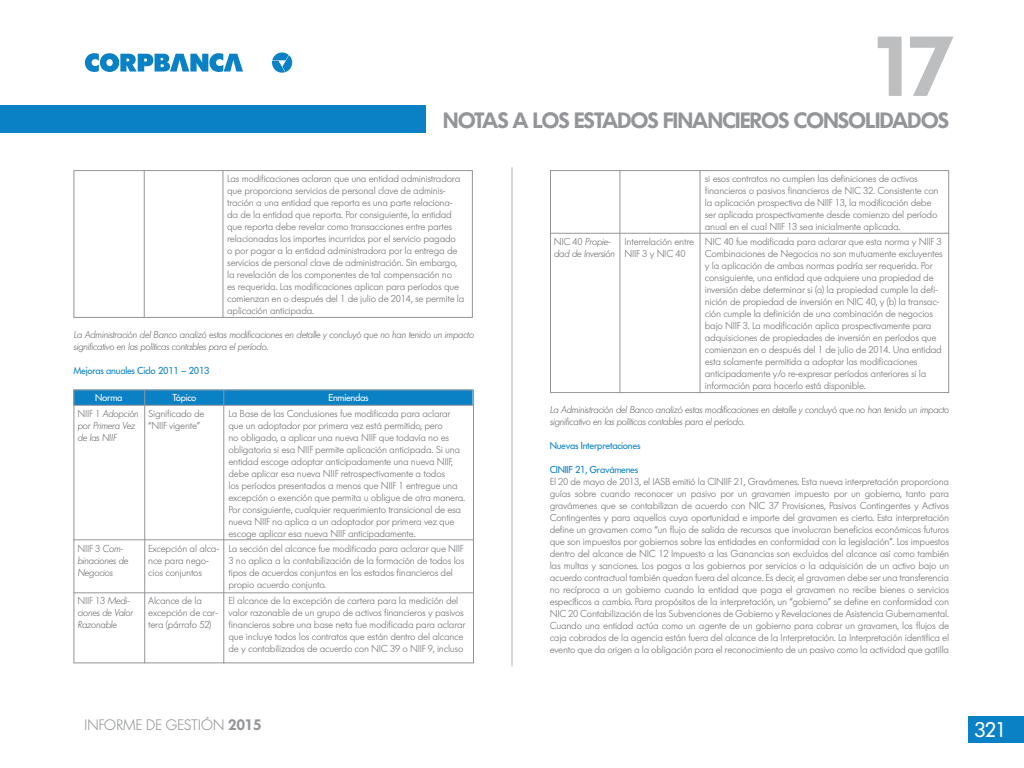
<style>
.page{position:relative;width:1024px;height:768px;background:#fff}
.page>*{position:absolute;margin:0;border:0;box-sizing:border-box;transform-origin:0 0}
.t1{font:600 84px "Futura BQ";color:#bcbec0}
.t2{font:600 22px "Futura BQ";letter-spacing:-.05em;color:#939598}
.t3{font:21px "Futura BQ";color:#fff}
.t4{font:300 15px "Futura BQ";letter-spacing:-.025em;color:#939598}
.t5{font:300 10px/12px "Futura BQ";letter-spacing:-.025em;color:#6d6e71}
.t6{font:italic 300 10px/12px "Futura BQ";letter-spacing:-.025em;color:#6d6e71}
.t7{font:10px "Futura BQ";letter-spacing:-.025em;color:#0a81c5}
.t8{font:10px "Futura BQ";letter-spacing:-.025em;color:#fff}
.s1{font-style:normal}
.s2{font-weight:600}
</style>
<div class="page">
<svg style="left:272px;top:52px;width:20px;height:21px"></svg>
<svg style="left:85px;top:53px;width:158px;height:19px"></svg>
<div style="left:0;top:105px;width:426px;height:27px;background:#0a81c5"></div>
<div style="left:968px;top:716px;width:56px;height:26px;background:#0a81c5"></div>
<hr style="left:511px;top:167px;width:1px;height:499px;background:#b1b4b6">
<svg style="left:75px;top:391px;width:397px;height:14px;background:#0c81c4"></svg>
<div style="left:73px;top:170px;width:400px;height:148px;border:1px solid #939598"></div>
<hr style="left:144px;top:170px;width:1px;height:148px;background:#939598">
<hr style="left:223px;top:170px;width:1px;height:148px;background:#939598">
<div style="left:73px;top:389px;width:401px;height:274px;border:1px solid #939598"></div>
<hr style="left:144px;top:390px;width:1px;height:273px;background:#939598">
<hr style="left:73px;top:405px;width:401px;height:1px;background:#939598">
<hr style="left:73px;top:593px;width:401px;height:1px;background:#939598">
<hr style="left:224px;top:390px;width:1px;height:273px;background:#939598">
<hr style="left:73px;top:540px;width:401px;height:1px;background:#939598">
<div style="left:550px;top:170px;width:399px;height:223px;border:1px solid #939598"></div>
<hr style="left:620px;top:171px;width:1px;height:222px;background:#939598">
<hr style="left:700px;top:171px;width:1px;height:222px;background:#939598">
<hr style="left:550px;top:233px;width:399px;height:1px;background:#939598">
<h1 class="t1" style="left:870px;top:12px;width:87px">17</h1>
<h2 class="t2" style="left:443px;top:106px;width:508px">NOTAS A LOS ESTADOS FINANCIEROS CONSOLIDADOS</h2>
<p class="t5" style="left:227px;top:172px;width:239px">Las modificaciones aclaran que una entidad administradora que proporciona servicios de personal clave de adminis&shy;tración a una entidad que reporta es una parte relaciona&shy;da de la entidad que reporta. Por consiguiente, la entidad que reporta debe revelar como transacciones entre partes relacionadas los importes incurridos por el servicio pagado<br>o por pagar a la entidad administradora por la entrega de servicios de personal clave de administración. Sin embargo, la revelación de los componentes de tal compensación no<br>es requerida. Las modificaciones aplican para períodos que comienzan en o después del 1 de julio de 2014, se permite la aplicación anticipada.</p>
<p class="t6" style="left:73px;top:328px;width:402px">La Administración del Banco analizó estas modificaciones en detalle y concluyó que no han tenido un impacto significativo en las políticas contables para el período.</p>
<p class="t7" style="left:73px;top:364px;width:138px">Mejoras anuales Ciclo 2011 – 2013</p>
<p class="t8" style="left:95px;top:391px;width:29px">Norma</p>
<p class="t8" style="left:172px;top:391px;width:26px">Tópico</p>
<p class="t8" style="left:328px;top:391px;width:42px">Enmiendas</p>
<p class="t6" style="left:77px;top:407px;width:63px"><span class="s1">NIIF 1</span> Adopción por Primera Vez de las NIIF</p>
<p class="t5" style="left:148px;top:407px;width:58px">Significado de “NIIF vigente”</p>
<p class="t5" style="left:229px;top:407px;width:238px">La Base de las Conclusiones fue modificada para aclarar que un adoptador por primera vez está permitido, pero<br>no obligado, a aplicar una nueva NIIF que todavía no es obligatoria si esa NIIF permite aplicación anticipada. Si una entidad escoge adoptar anticipadamente una nueva NIIF, debe aplicar esa nueva NIIF retrospectivamente a todos<br>los períodos presentados a menos que NIIF 1 entregue una excepción o exención que permita u obligue de otra manera.<br>Por consiguiente, cualquier requerimiento transicional de esa nueva NIIF no aplica a un adoptador por primera vez que escoge aplicar esa nueva NIIF anticipadamente.</p>
<p class="t6" style="left:77px;top:543px;width:52px"><span class="s1">NIIF 3</span> Com&shy;binaciones de<br>Negocios</p>
<p class="t5" style="left:148px;top:543px;width:72px">Excepción al alca&shy;nce para nego&shy;cios conjuntos</p>
<p class="t5" style="left:229px;top:543px;width:237px">La sección del alcance fue modificada para aclarar que NIIF 3 no aplica a la contabilización de la formación de todos los tipos de acuerdos conjuntos en los estados financieros del propio acuerdo conjunto.</p>
<p class="t6" style="left:77px;top:594px;width:57px"><span class="s1">NIIF 13</span> Medi&shy;ciones de Valor<br>Razonable</p>
<p class="t5" style="left:148px;top:594px;width:71px">Alcance de la excepción de car&shy;tera (párrafo 52)</p>
<p class="t5" style="left:229px;top:594px;width:238px">El alcance de la excepción de cartera para la medición del valor razonable de un grupo de activos financieros y pasivos financieros sobre una base neta fue modificada para aclarar que incluye todos los contratos que están dentro del alcance de y contabilizados de acuerdo con NIC 39 o NIIF 9, incluso</p>
<p class="t5" style="left:705px;top:172px;width:235px">si esos contratos no cumplen las definiciones de activos financieros o pasivos financieros de NIC 32. Consistente con la aplicación prospectiva de NIIF 13, la modificación debe ser aplicada prospectivamente desde comienzo del período anual en el cual NIIF 13 sea inicialmente aplicada.</p>
<p class="t6" style="left:554px;top:236px;width:62px"><span class="s1">NIC 40</span> Propie&shy;dad de Inversión</p>
<p class="t5" style="left:625px;top:236px;width:71px">Interrelación entre<br>NIIF 3 y NIC 40</p>
<p class="t5" style="left:705px;top:236px;width:240px">NIC 40 fue modificada para aclarar que esta norma y NIIF 3<br>Combinaciones de Negocios no son mutuamente excluyentes y la aplicación de ambas normas podría ser requerida. Por consiguiente, una entidad que adquiere una propiedad de inversión debe determinar si (a) la propiedad cumple la defi&shy;nición de propiedad de inversión en NIC 40, y (b) la transac&shy;ción cumple la definición de una combinación de negocios bajo NIIF 3. La modificación aplica prospectivamente para adquisiciones de propiedades de inversión en períodos que comienzan en o después del 1 de julio de 2014. Una entidad esta solamente permitida a adoptar las modificaciones anticipadamente y/o re-expresar períodos anteriores si la información para hacerlo está disponible.</p>
<p class="t6" style="left:550px;top:404px;width:401px">La Administración del Banco analizó estas modificaciones en detalle y concluyó que no han tenido un impacto significativo en las políticas contables para el período.</p>
<p class="t7" style="left:550px;top:439px;width:92px">Nuevas Interpretaciones</p>
<p class="t7" style="left:550px;top:463px;width:90px">CINIIF 21, Gravámenes</p>
<p class="t5" style="left:550px;top:476px;width:401px;text-align:justify">El 20 de mayo de 2013, el IASB emitió la CINIIF 21, Gravámenes. Esta nueva interpretación proporciona guías sobre cuando reconocer un pasivo por un gravamen impuesto por un gobierno, tanto para gravámenes que se contabilizan de acuerdo con NIC 37 Provisiones, Pasivos Contingentes y Activos Contingentes y para aquellos cuya oportunidad e importe del gravamen es cierto. Esta interpretación define un gravamen como “un flujo de salida de recursos que involucran beneficios económicos futuros que son impuestos por gobiernos sobre las entidades en conformidad con la legislación”. Los impuestos dentro del alcance de NIC 12 Impuesto a las Ganancias son excluidos del alcance así como también las multas y sanciones. Los pagos a los gobiernos por servicios o la adquisición de un activo bajo un acuerdo contractual también quedan fuera del alcance. Es decir, el gravamen debe ser una transferencia no recíproca a un gobierno cuando la entidad que paga el gravamen no recibe bienes o servicios específicos a cambio. Para propósitos de la interpretación, un “gobierno” se define en conformidad con NIC 20 Contabilización de las Subvenciones de Gobierno y Revelaciones de Asistencia Gubernamental.<br>Cuando una entidad actúa como un agente de un gobierno para cobrar un gravamen, los flujos de caja cobrados de la agencia están fuera del alcance de la Interpretación. La Interpretación identifica el evento que da origen a la obligación para el reconocimiento de un pasivo como la actividad que gatilla</p>
<h3 class="t4" style="left:84px;top:715px;width:179px">INFORME DE GESTIÓN <span class="s2">2015</span></h3>
<h3 class="t3" style="left:974px;top:716px;width:33px">321</h3>
</div>
